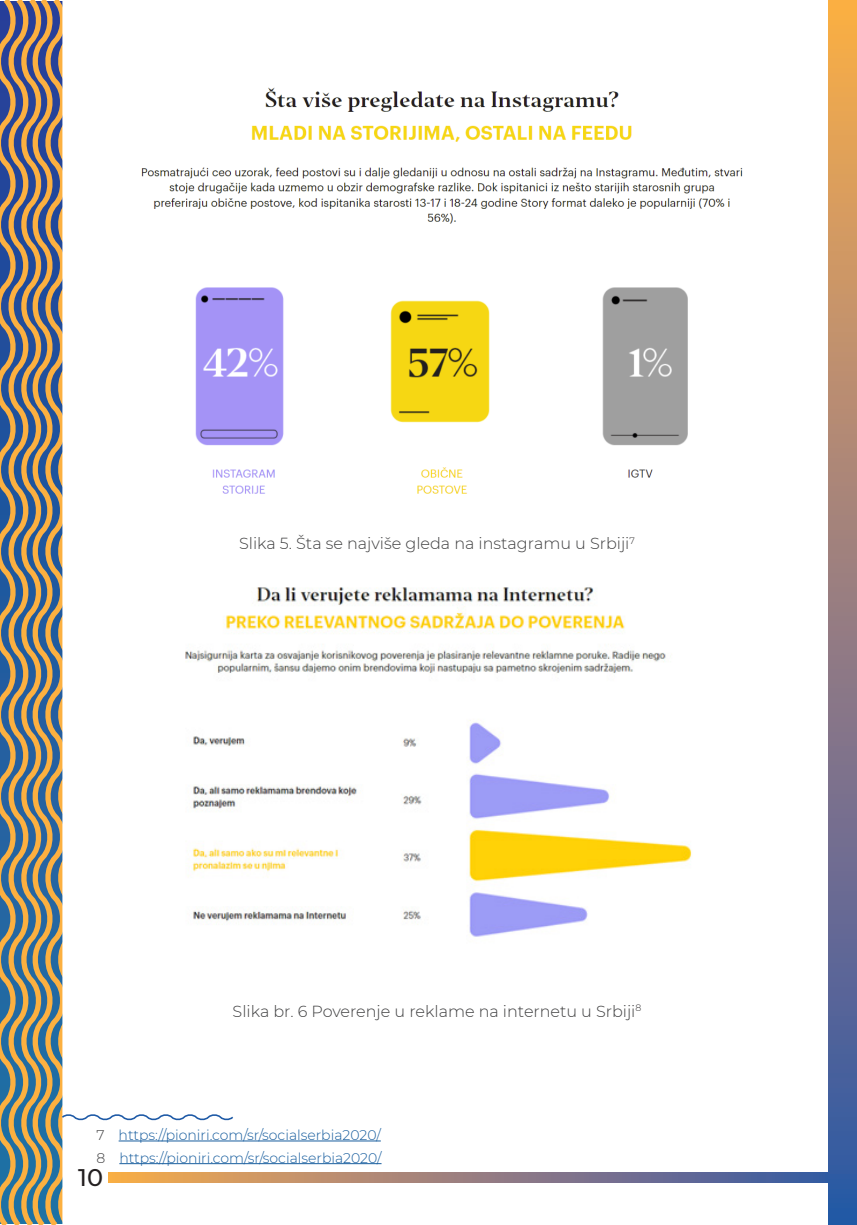
<style>
.page{position:relative;width:857px;height:1225px;background:#fff}
.page>*{position:absolute;margin:0;border:0;box-sizing:border-box;transform-origin:0 0}
.t1{font:500 24px "Montserrat";color:#231f20}
.Captions{font:300 16px "Montserrat";color:#3e3e3f}
.Fusnota{font:300 14px "Montserrat";color:#175d9e}
.s1{color:#3e3e3f}
</style>
<div class="page">
<svg style="left:235px;top:1172px;width:592px;height:10px;background:#877885"></svg>
<div style="left:827px;top:0;width:29px;height:1225px;background:linear-gradient(to bottom,#fcaa4f,#2f54ac)"></div>
<img style="left:235px;top:87px;width:508px;height:407px">
<img style="left:235px;top:587px;width:457px;height:350px">
<svg style="left:0;top:0;width:235px;height:1225px"></svg>
<hr style="left:119px;top:1140px;width:261px;height:1px;background:#175d9e">
<hr style="left:119px;top:1163px;width:262px;height:1px;background:#175d9e">
<p class="Captions" style="left:239px;top:532px;width:397px">Slika 5. Šta se najviše gleda na instagramu u Srbiji<sup>7</sup></p>
<p class="Captions" style="left:232px;top:1000px;width:410px">Slika br. 6 Poverenje u reklame na internetu u Srbiji<sup>8</sup></p>
<p class="Fusnota" style="left:96px;top:1125px;width:286px"><span class="s1">7</span> https://pioniri.com/sr/socialserbia2020/</p>
<p class="Fusnota" style="left:96px;top:1148px;width:286px"><span class="s1">8</span> https://pioniri.com/sr/socialserbia2020/</p>
<h1 class="t1" style="left:78px;top:1160px;width:26px">10</h1>
</div>
